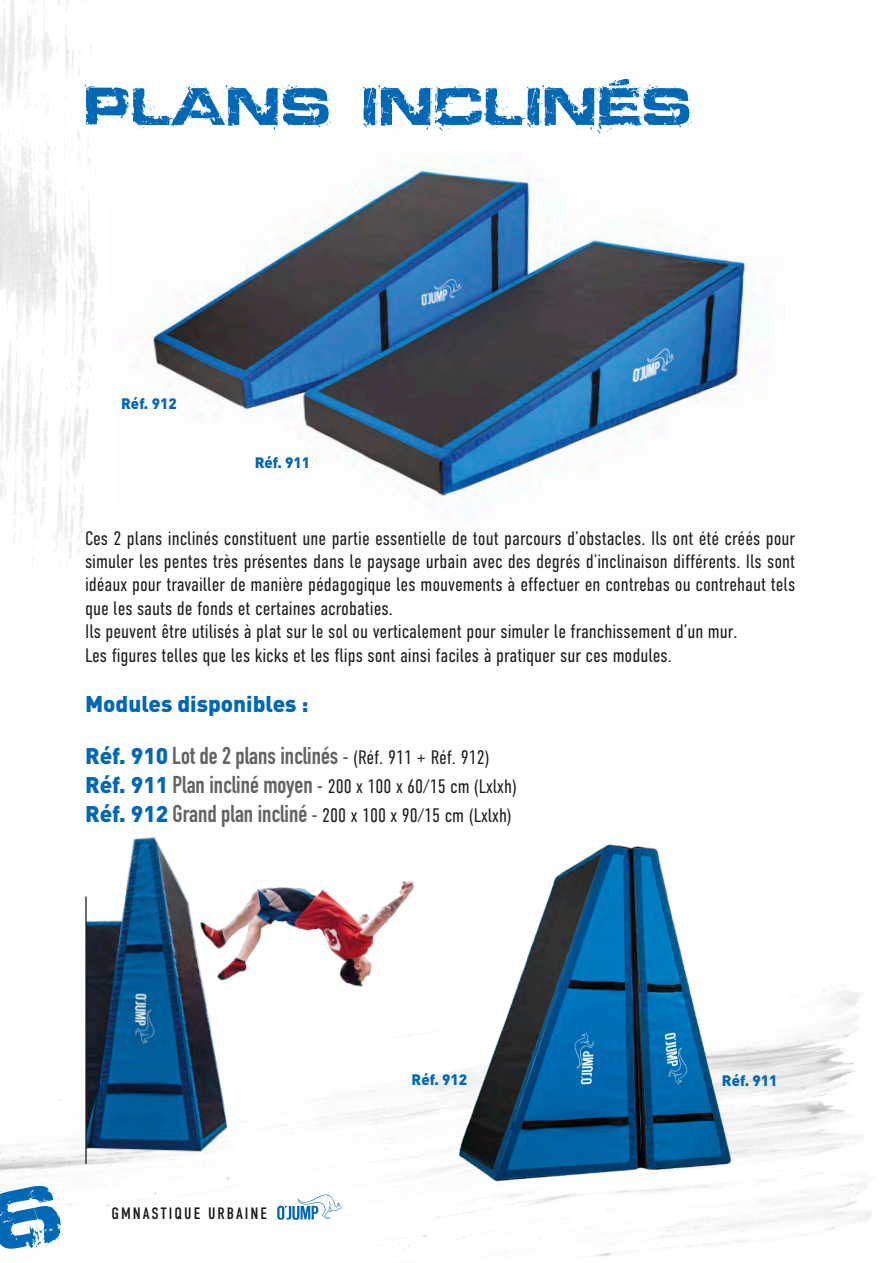
<style>
.page{position:relative;width:893px;height:1263px;background:#fff}
.page>*{position:absolute;margin:0;border:0;box-sizing:border-box;transform-origin:0 0}
.t1{font:700 24px "DIN Condensed";color:#636362}
.t2{font:900 22.5px "DIN";color:#0068b4}
.t3{font:300 19.5px/23.4px "DIN Condensed";color:#1c1c1a;text-align:justify}
.t4{font:16.5px "DIN Condensed";letter-spacing:.12em;color:#1c1c1a}
.t5{font:900 15px "DIN";color:#0068b4}
.s1{font-family:"DIN";font-weight:900;font-size:22.5px;color:#0068b4}
.s2{font-weight:300;font-size:19.5px;color:#1c1c1a}
.s3{font-weight:700;font-size:24px;color:#636362}
</style>
<div class="page">
<img style="left:0;top:985px;width:872px;height:271px">
<img style="left:87px;top:837px;width:333px;height:322px">
<hr style="left:85px;top:896px;width:2px;height:268px;background:#1c1c1a">
<img style="left:168px;top:169px;width:578px;height:328px">
<img style="left:435px;top:844px;width:328px;height:359px">
<svg style="left:0;top:1186px;width:65px;height:63px"></svg>
<svg style="left:168px;top:79px;width:526px;height:56px"></svg>
<img style="left:0;top:0;width:168px;height:559px">
<p class="t5" style="left:121px;top:393px;width:57px">Réf. 912</p>
<p class="t5" style="left:255px;top:452px;width:57px">Réf. 911</p>
<p class="t3" style="left:85px;top:526px;width:712px">Ces 2 plans inclinés constituent une partie essentielle de tout parcours d’obstacles. Ils ont été créés pour simuler les pentes très présentes dans le paysage urbain avec des degrés d’inclinaison différents. Ils sont idéaux pour travailler de manière pédagogique les mouvements à effectuer en contrebas ou contrehaut tels que les sauts de fonds et certaines acrobaties.</p>
<p class="t3" style="left:85px;top:620px;width:654px">Ils peuvent être utilisés à plat sur le sol ou verticalement pour simuler le franchissement d’un mur.</p>
<p class="t3" style="left:85px;top:643px;width:588px">Les figures telles que les kicks et les flips sont ainsi faciles à pratiquer sur ces modules.</p>
<p class="t2" style="left:85px;top:689px;width:225px">Modules disponibles :</p>
<p class="t1" style="left:85px;top:740px;width:406px"><span class="s1">Réf. 910</span> Lot de 2 plans inclinés <span class="s2">- (Réf. 911 + Réf. 912)</span></p>
<p class="t3" style="left:85px;top:775px;width:433px"><span class="s1">Réf. 911</span> <span class="s3">Plan incliné moyen</span> - 200 x 100 x 60/15 cm (Lxlxh)</p>
<p class="t3" style="left:85px;top:803px;width:428px"><span class="s1">Réf. 912</span> <span class="s3">Grand plan incliné</span> - 200 x 100 x 90/15 cm (Lxlxh)</p>
<p class="t4" style="left:112px;top:1204px;width:157px">GMNASTIQUE URBAINE</p>
<p class="t5" style="left:412px;top:1070px;width:57px">Réf. 912</p>
<p class="t5" style="left:722px;top:1071px;width:57px">Réf. 911</p>
</div>
